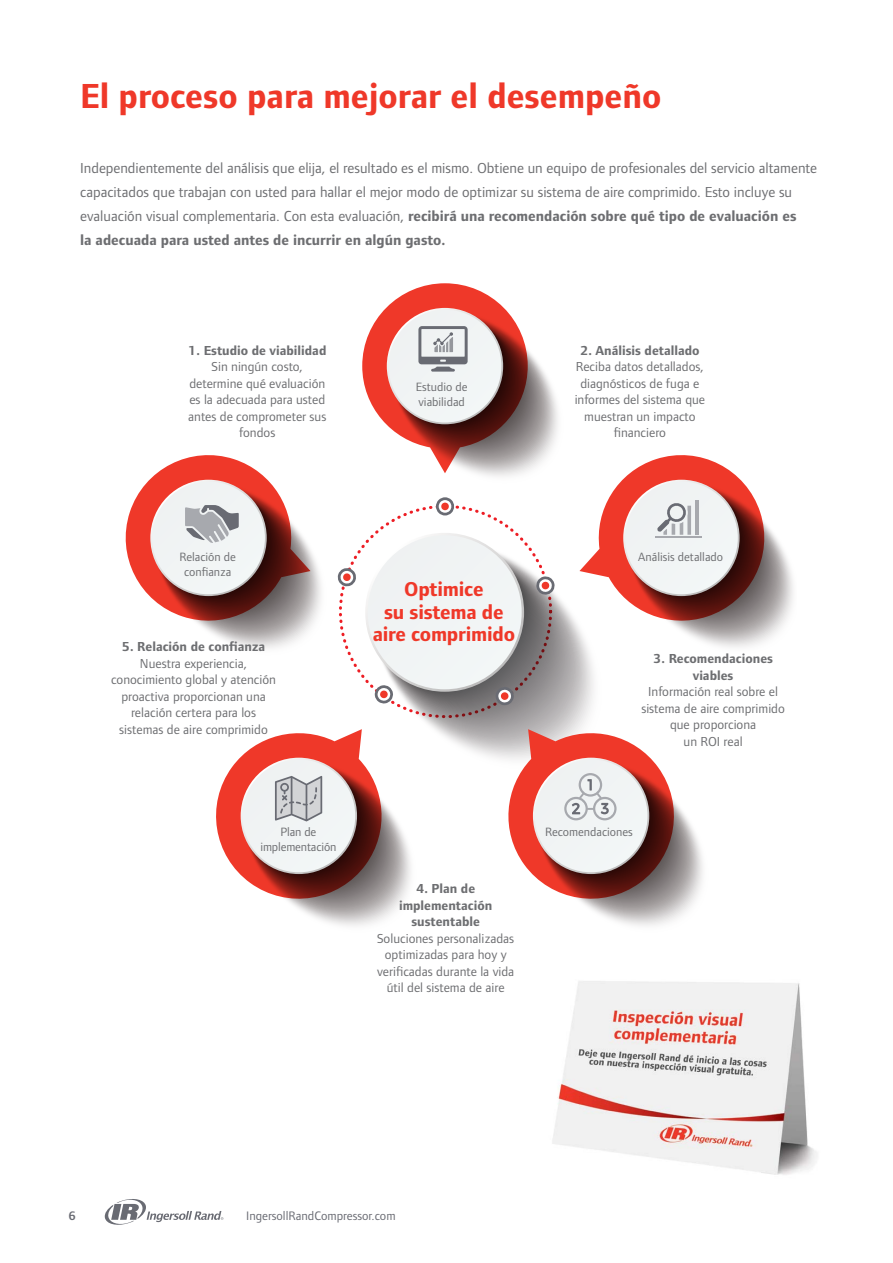
<style>
.page{position:relative;width:893px;height:1263px;background:#fff}
.page>*{position:absolute;margin:0;border:0;box-sizing:border-box;transform-origin:0 0}
.t1{font:700 36px "Foundry Form Sans";color:#ef3829}
.t2{font:700 20.85px/22.2px "Foundry Form Sans";letter-spacing:-.01em;color:#ef3829;text-align:center}
.t3{font:15px/24px "Foundry Form Sans";color:#6d6e71}
.t4{font:13.5px/16.5px "Foundry Form Sans";color:#6d6e71;text-align:center}
.t5{font:700 13.5px/16.5px "Foundry Form Sans";color:#6d6e71;text-align:center}
.t6{font:12.75px "Foundry Form Sans";color:#696b73}
.t7{font:600 12.75px "Foundry Form Sans";color:#696b73}
.t8{font:12.45px/15px "Foundry Form Sans";color:#6d6e71;text-align:center}
.s1{font-weight:700}
</style>
<div class="page">
<svg style="left:104px;top:1199px;width:119px;height:26px"></svg>
<svg style="left:125px;top:283px;width:668px;height:643px"></svg>
<img style="left:552px;top:981px;width:265px;height:194px">
<h1 class="t1" style="left:80px;top:75px;width:583px">El proceso para mejorar el desempeño</h1>
<p class="t3" style="left:80px;top:156px;width:738px">Independientemente del análisis que elija, el resultado es el mismo. Obtiene un equipo de profesionales del servicio altamente capacitados que trabajan con usted para hallar el mejor modo de optimizar su sistema de aire comprimido. Esto incluye su evaluación visual complementaria. Con esta evaluación, <span class="s1">recibirá una recomendación sobre qué tipo de evaluación es<br>la adecuada para usted antes de incurrir en algún gasto.</span></p>
<p class="t5" style="left:188px;top:342px;width:140px">1. Estudio de viabilidad</p>
<p class="t4" style="left:188px;top:358px;width:140px">Sin ningún costo, determine qué evaluación es la adecuada para usted antes de comprometer sus fondos</p>
<p class="t8" style="left:179px;top:549px;width:58px">Relación de confianza</p>
<p class="t5" style="left:122px;top:639px;width:145px">5. Relación de confianza</p>
<p class="t4" style="left:111px;top:655px;width:166px">Nuestra experiencia, conocimiento global y atención proactiva proporcionan una relación certera para los sistemas de aire comprimido</p>
<p class="t8" style="left:416px;top:380px;width:53px;text-align:left">Estudio de viabilidad</p>
<h2 class="t2" style="left:373px;top:579px;width:144px">Optimice<br>su sistema de aire comprimido</h2>
<p class="t5" style="left:580px;top:342px;width:121px">2. Análisis detallado</p>
<p class="t4" style="left:575px;top:358px;width:132px">Reciba datos detallados, diagnósticos de fuga e informes del sistema que muestran un impacto financiero</p>
<p class="t8" style="left:638px;top:549px;width:86px">Análisis detallado</p>
<p class="t5" style="left:653px;top:651px;width:121px">3. Recomendaciones viables</p>
<p class="t4" style="left:641px;top:684px;width:145px">Información real sobre el sistema de aire comprimido que proporciona<br>un ROI real</p>
<p class="t8" style="left:281px;top:825px;width:37px">Plan de</p>
<p class="t8" style="left:545px;top:825px;width:89px">Recomendaciones</p>
<p class="t8" style="left:260px;top:840px;width:78px">implementación</p>
<p class="t5" style="left:399px;top:881px;width:95px">4. Plan de implementación sustentable</p>
<p class="t4" style="left:377px;top:930px;width:139px">Soluciones personalizadas optimizadas para hoy y verificadas durante la vida útil del sistema de aire</p>
<p class="t7" style="left:69px;top:1209px;width:9px">6</p>
<p class="t6" style="left:246px;top:1208px;width:151px">IngersollRandCompressor.com</p>
</div>
